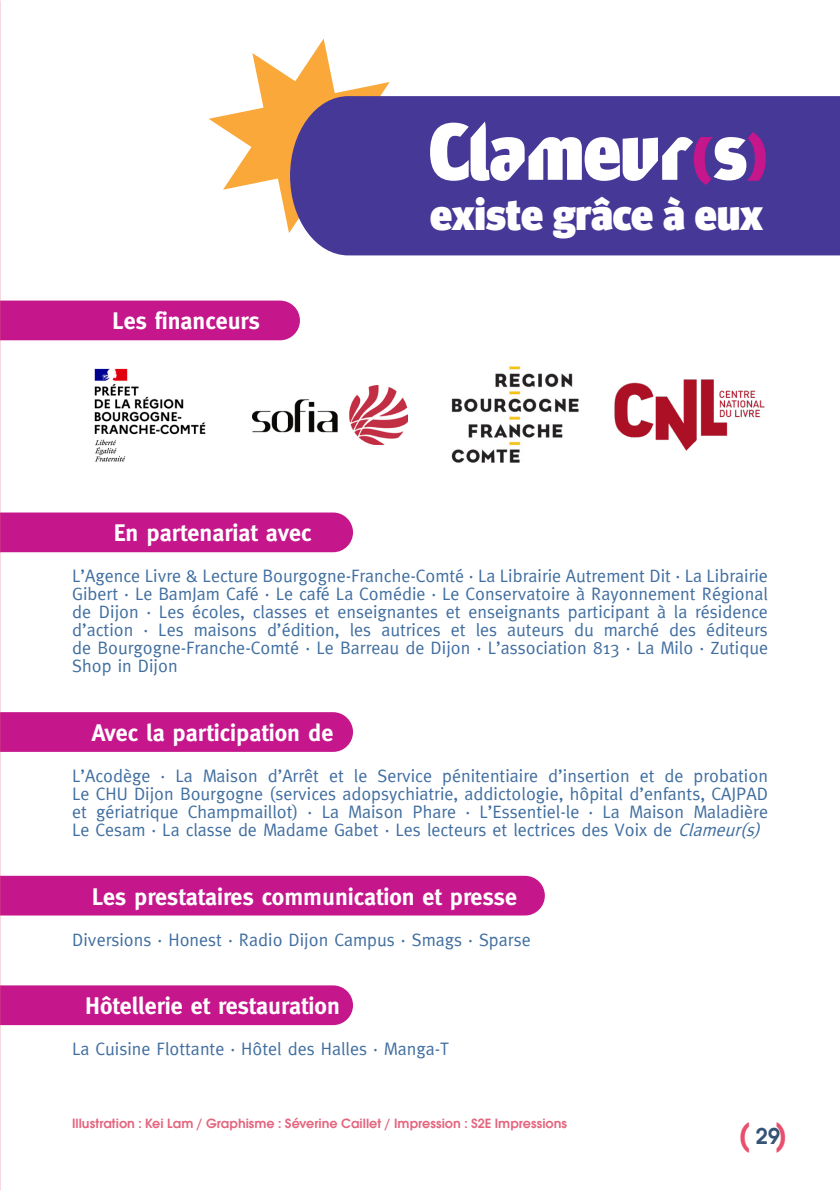
<style>
.page{position:relative;width:840px;height:1191px;background:#fff}
.page>*{position:absolute;margin:0;border:0;box-sizing:border-box;transform-origin:0 0}
.t1{font:900 44px "Meta Headline Pro";color:#fff}
.t2{font:600 34px "Avant Garde Gothic Itc T";color:#e84f6d}
.t3{font:700 24px "Meta";color:#fff}
.paragraphe_bleu{font:18px/18px "Meta";color:#406ea0;text-align:justify}
.t4{font:600 14px "Avant Garde Gothic Itc T";color:#e4657e}
.s1{font-style:italic}
.s2{font-size:24px;color:#355375}
</style>
<div class="page">
<div style="left:0;top:300px;width:300px;height:40px;background:#c5168c"></div>
<img style="left:94px;top:368px;width:112px;height:94px">
<img style="left:252px;top:386px;width:156px;height:58px">
<img style="left:451px;top:366px;width:128px;height:97px">
<img style="left:614px;top:379px;width:151px;height:72px">
<div style="left:0;top:512px;width:353px;height:40px;background:#c5168c"></div>
<div style="left:0;top:712px;width:353px;height:40px;background:#c5168c"></div>
<div style="left:0;top:875px;width:544px;height:40px;background:#c5168c"></div>
<div style="left:0;top:985px;width:353px;height:40px;background:#c5168c"></div>
<svg style="left:208px;top:39px;width:182px;height:194px"></svg>
<div style="left:290px;top:96px;width:549px;height:159px;background:#453897"></div>
<svg style="left:430px;top:121px;width:335px;height:64px"></svg>
<p class="t3" style="left:112px;top:307px;width:149px">Les financeurs</p>
<p class="t1" style="left:430px;top:179px;width:334px">existe grâce à eux</p>
<p class="t3" style="left:114px;top:519px;width:199px">En partenariat avec</p>
<p class="paragraphe_bleu" style="left:72px;top:567px;width:696px">L’Agence Livre &amp; Lecture Bourgogne-Franche-Comté · La Librairie Autrement Dit · La Librairie Gibert · Le BamJam Café · Le café La Comédie · Le Conservatoire à Rayonnement Régional de Dijon · Les écoles, classes et enseignantes et enseignants participant à la résidence d’action · Les maisons d’édition, les autrices et les auteurs du marché des éditeurs de Bourgogne-Franche-Comté · Le Barreau de Dijon · L’association 813 · La Milo · Zutique Shop in Dijon</p>
<p class="t3" style="left:92px;top:718px;width:243px">Avec la participation de</p>
<p class="paragraphe_bleu" style="left:72px;top:766px;width:697px">L’Acodège · La Maison d’Arrêt et le Service pénitentiaire d’insertion et de probation Le CHU Dijon Bourgogne (services adopsychiatrie, addictologie, hôpital d’enfants, CAJPAD et gériatrique Champmaillot) · La Maison Phare · L’Essentiel-le · La Maison Maladière Le Cesam · La classe de Madame Gabet · Les lecteurs et lectrices des Voix de <span class="s1">Clameur(s)</span></p>
<p class="t3" style="left:92px;top:882px;width:426px">Les prestataires communication et presse</p>
<p class="paragraphe_bleu" style="left:72px;top:930px;width:460px">Diversions · Honest · Radio Dijon Campus · Smags · Sparse</p>
<p class="t3" style="left:85px;top:992px;width:256px">Hôtellerie et restauration</p>
<p class="paragraphe_bleu" style="left:72px;top:1039px;width:378px">La Cuisine Flottante · Hôtel des Halles · Manga-T</p>
<p class="t4" style="left:72px;top:1115px;width:496px">Illustration : Kei Lam / Graphisme : Séverine Caillet / Impression : S2E Impressions</p>
<h2 class="t2" style="left:739px;top:1114px;width:48px">( )<span class="s2">2 9</span></h2>
</div>
